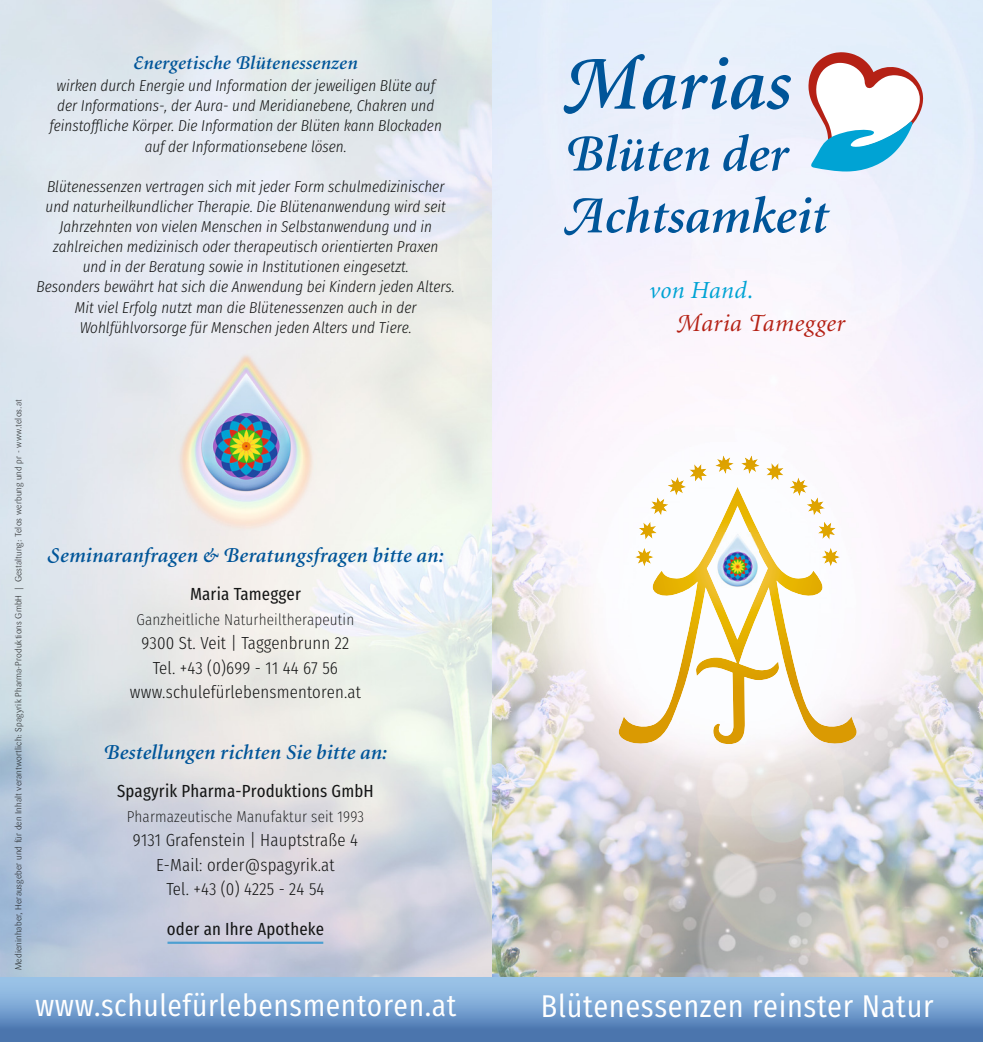
<style>
.page{position:relative;width:983px;height:1042px;background:#fff}
.page>*{position:absolute;margin:0;border:0;box-sizing:border-box;transform-origin:0 0}
.t1{font:italic 600 75.6px "Minion";color:#059}
.t2{font:italic 600 51.45px/61.8px "Minion";color:#059}
.t3{font:31.5px "Fira Sans Condensed";letter-spacing:.02em;color:#fff}
.t4{font:30.62px "Fira Sans Condensed";letter-spacing:.02em;color:#fff}
.t5{font:italic 24.5px/33.2px "Minion";letter-spacing:.02em;color:#b52115}
.t6{font:italic 600 21px "Minion";letter-spacing:.01em;color:#059}
.t7{font:italic 600 19.25px "Minion";letter-spacing:.01em;color:#059}
.t8{font:300 17.5px/24.5px "Fira Sans Condensed";letter-spacing:.01em;color:#151616;text-align:center}
.t9{font:17.5px "Fira Sans Condensed";letter-spacing:.01em;color:#151616}
.t10{font:italic 300 15.75px/20.1px "Fira Sans Condensed";color:#151616;text-align:center}
.t11{font:200 15.75px "Fira Sans Condensed";letter-spacing:.01em;color:#151616}
.t12{font:300 8.75px "Sari";letter-spacing:.01em;color:#151616}
.s1{font-family:"Minion Swash"}
.s2{color:#00a3d4}
</style>
<div class="page">
<img style="left:491px;top:0;width:491px;height:977px">
<div style="left:0;top:977px;width:982px;height:64px;background:linear-gradient(to bottom,#a6cff1,#446faa)"></div>
<hr style="left:167px;top:941px;width:156px;height:3px;background:#4c9fd1">
<svg style="left:638px;top:464px;width:69px;height:23px"></svg>
<svg style="left:714px;top:455px;width:19px;height:19px"></svg>
<svg style="left:740px;top:455px;width:19px;height:19px"></svg>
<svg style="left:766px;top:463px;width:17px;height:17px"></svg>
<svg style="left:789px;top:477px;width:46px;height:10px"></svg>
<svg style="left:618px;top:487px;width:238px;height:258px"></svg>
<svg style="left:808px;top:52px;width:114px;height:120px"></svg>
<img style="left:716px;top:533px;width:41px;height:54px">
<img style="left:175px;top:351px;width:141px;height:184px">
<p class="t7" style="left:133px;top:56px;width:226px"><span class="s1">E</span>nergetische <span class="s1">B</span>lütenessenzen</p>
<p class="t10" style="left:49px;top:77px;width:394px">wirken durch Energie und Information der jeweiligen Blüte auf der Informations-, der Aura- und Meridian ebene, Chakren und feinstoffliche Körper. Die Information der Blüten kann Blockaden auf der Informationsebene lösen.</p>
<p class="t10" style="left:37px;top:178px;width:419px">Blütenessenzen vertragen sich mit jeder Form schulmedizinischer und naturheilkundlicher Therapie. Die Blütenanwendung wird seit Jahrzehnten von vielen Menschen in Selbstanwendung und in zahlreichen medizinisch oder therapeutisch orientierten Praxen<br>und in der Beratung sowie in Institutionen eingesetzt.<br>Besonders bewährt hat sich die Anwendung bei Kindern jeden Alters.<br>Mit viel Erfolg nutzt man die Blütenessenzen auch in der Wohlfühlvorsorge für Menschen jeden Alters und Tiere.</p>
<h1 class="t1" style="left:564px;top:55px;width:228px"><span class="s1">M</span>arias</h1>
<h2 class="t2" style="left:564px;top:128px;width:265px"><span class="s1">B</span>lüten der<br><span class="s1">A</span>chtsamkeit</h2>
<h3 class="t5" style="left:677px;top:275px;width:169px;text-indent:-28px"><span class="s2">von Hand.<br></span><span class="s1">M</span>aria <span class="s1">T</span>amegger</h3>
<p class="t12" style="left:15px;top:970px;width:572px;rotate:-90deg">Medieninhaber, Herausgeber und für den Inhalt verantwortlich: Spagyrik Pharma-Produktions GmbH | Gestaltung: Telos werbung und pr - www.telos.at</p>
<h3 class="t6" style="left:47px;top:547px;width:398px"><span class="s1">S</span>eminaranfragen &amp; <span class="s1">B</span>eratungsfragen bitte an:</h3>
<p class="t9" style="left:190px;top:587px;width:112px">Maria Tamegger</p>
<p class="t11" style="left:136px;top:608px;width:219px">Ganzheitliche Naturheiltherapeutin</p>
<p class="t8" style="left:130px;top:632px;width:233px">9300 St. Veit | Taggenbrunn 22<br>Tel. +43 (0)699 - 11 44 67 56 www.schulefürlebensmentoren.at</p>
<h3 class="t6" style="left:103px;top:743px;width:285px"><span class="s1">B</span>estellungen richten Sie bitte an:</h3>
<p class="t9" style="left:117px;top:784px;width:258px">Spagyrik Pharma-Produktions GmbH</p>
<p class="t11" style="left:127px;top:805px;width:239px">Pharmazeutische Manufaktur seit 1993</p>
<p class="t8" style="left:133px;top:829px;width:226px">9131 Grafenstein | Hauptstraße 4<br>E-Mail: order@spagyrik.at<br>Tel. +43 (0) 4225 - 24 54</p>
<p class="t9" style="left:167px;top:922px;width:159px">oder an Ihre Apotheke</p>
<h3 class="t4" style="left:35px;top:984px;width:423px">www.schulefürlebensmentoren.at</h3>
<h3 class="t3" style="left:541px;top:984px;width:394px">Blütenessenzen reinster Natur</h3>
</div>
